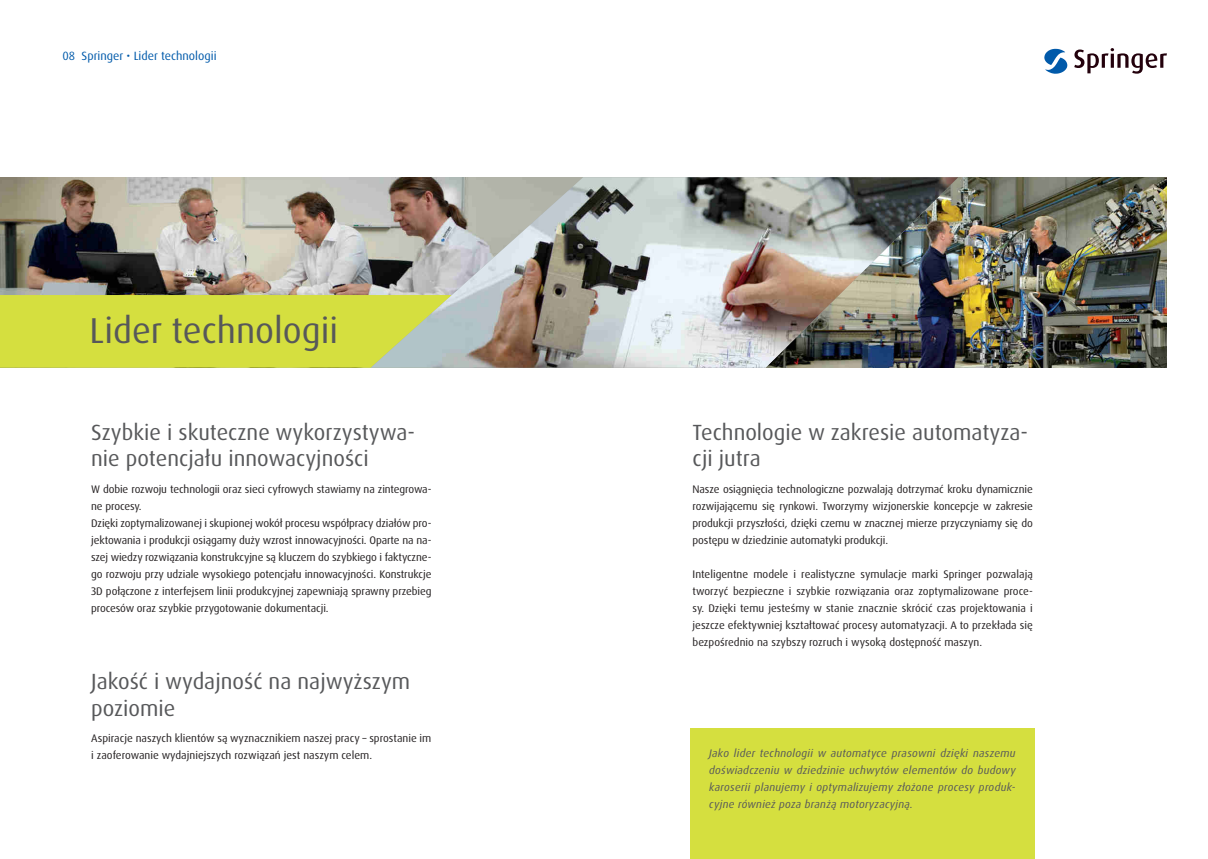
<style>
.page{position:relative;width:1208px;height:859px;background:#fff}
.page>*{position:absolute;margin:0;border:0;box-sizing:border-box;transform-origin:0 0}
.Headline_Seitentexte{font:36px "Dax Pro";color:#57585a}
.Headline_Seitentexte-2{font:22px/26.4px "Dax Pro";color:#57585a}
.Headline_Seitentexte-3{font:12px "Dax Pro";color:#015aaa}
.Headline_Seitentexte-4{font:11px/17px "Dax Pro";letter-spacing:-.01em;color:#231f20;text-align:justify}
.t1{font:italic 11px/17px "Dax Pro";letter-spacing:.02em;color:#57585a;text-align:justify}
</style>
<div class="page">
<img style="left:958px;top:177px;width:208px;height:191px">
<div style="left:690px;top:729px;width:345px;height:130px;background:#d5df3f"></div>
<img style="left:0;top:177px;width:371px;height:118px">
<div style="left:0;top:295px;width:371px;height:73px;background:#d5df3f"></div>
<img style="left:371px;top:177px;width:587px;height:191px">
<svg style="left:1074px;top:48px;width:93px;height:26px"></svg>
<svg style="left:1044px;top:49px;width:23px;height:25px"></svg>
<p class="Headline_Seitentexte-3" style="left:62px;top:49px;width:156px">08 Springer • Lider technologii</p>
<p class="Headline_Seitentexte" style="left:90px;top:307px;width:250px">Lider technologii</p>
<p class="Headline_Seitentexte-2" style="left:91px;top:419px;width:325px">Szybkie i skuteczne wykorzystywa&shy;nie potencjału innowacyjności</p>
<p class="Headline_Seitentexte-4" style="left:91px;top:481px;width:342px">W dobie rozwoju technologii oraz sieci cyfrowych stawiamy na zintegrowa&shy;ne procesy.</p>
<p class="Headline_Seitentexte-4" style="left:91px;top:515px;width:342px">Dzięki zoptymalizowanej i skupionej wokół procesu współpracy działów pro&shy;jektowania i produkcji osiągamy duży wzrost innowacyjności. Oparte na na&shy;szej wiedzy rozwiązania konstrukcyjne są kluczem do szybkiego i faktyczne&shy;go rozwoju przy udziale wysokiego potencjału innowacyjności. Konstrukcje 3D połączone z interfejsem linii produkcyjnej zapewniają sprawny przebieg procesów oraz szybkie przygotowanie dokumentacji.</p>
<p class="Headline_Seitentexte-2" style="left:91px;top:668px;width:320px">Jakość i wydajność na najwyższym poziomie</p>
<p class="Headline_Seitentexte-4" style="left:91px;top:730px;width:342px">Aspiracje naszych klientów są wyznacznikiem naszej pracy – sprostanie im i zaoferowanie wydajniejszych rozwiązań jest naszym celem.</p>
<p class="Headline_Seitentexte-2" style="left:692px;top:419px;width:337px">Technologie w zakresie automatyza&shy;cji jutra</p>
<p class="Headline_Seitentexte-4" style="left:692px;top:481px;width:342px">Nasze osiągnięcia technologiczne pozwalają dotrzymać kroku dynamicznie rozwijającemu się rynkowi. Tworzymy wizjonerskie koncepcje w zakresie produkcji przyszłości, dzięki czemu w znacznej mierze przyczyniamy się do postępu w dziedzinie automatyki produkcji.</p>
<p class="Headline_Seitentexte-4" style="left:692px;top:566px;width:342px">Inteligentne modele i realistyczne symulacje marki Springer pozwalają tworzyć bezpieczne i szybkie rozwiązania oraz zoptymalizowane proce&shy;sy. Dzięki temu jesteśmy w stanie znacznie skrócić czas projektowania i jeszcze efektywniej kształtować procesy automatyzacji. A to przekłada się bezpośrednio na szybszy rozruch i wysoką dostępność maszyn.</p>
<p class="t1" style="left:709px;top:745px;width:308px">Jako lider technologii w automatyce prasowni dzięki naszemu doświadczeniu w dziedzinie uchwytów elementów do budowy karoserii planujemy i optymalizujemy złożone procesy produk&shy;cyjne również poza branżą motoryzacyjną.</p>
</div>
